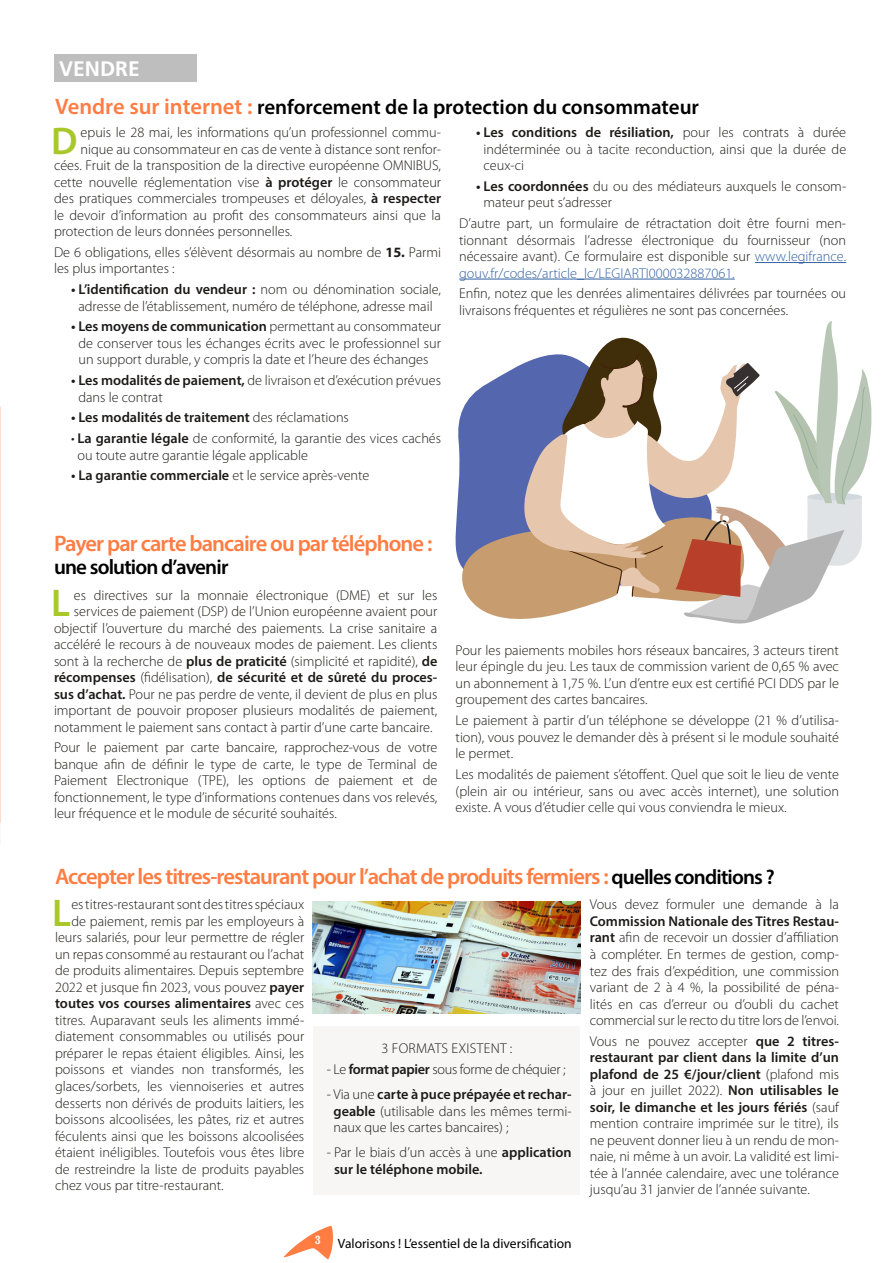
<style>
.page{position:relative;width:893px;height:1263px;background:#fff}
.page>*{position:absolute;margin:0;border:0;box-sizing:border-box;transform-origin:0 0}
.t1{font:600 38.7px "Myriad Pro";color:#a8c82a}
.t2{font:600 22.5px "Myriad Pro";letter-spacing:-.04em;color:#ff7d43}
.t3{font:600 21px "Myriad Pro";letter-spacing:-.005em;color:#000}
.t4{font:600 21px "Myriad Pro";letter-spacing:-.04em;color:#000}
.t5{font:700 21px "Frutiger LT Std";color:#fff}
.t6{font:300 14.25px/16.5px "Myriad Pro";color:#1d1b19;text-align:justify}
.t7{font:600 14.25px/16.5px "Myriad Pro";color:#1d1b19}
.t8{font:300 14.25px "Myriad Pro";letter-spacing:-.02em;color:#1d1b19}
.t9{font:300 14.25px "Myriad Pro";letter-spacing:.02em;color:#1d1b19}
.t10{font:13.5px "Myriad Pro";color:#000}
.t11{font:700 condensed 12px "Clarendon";color:#fff}
.s1{font-size:22.5px;color:#ff7d43}
.s2{font-weight:600}
.s3{font-weight:700}
.s4{font-weight:300}
.s5{color:#3361a0}
.s6{font-size:21px;color:#000}
</style>
<div class="page">
<div style="left:313px;top:1026px;width:267px;height:169px;background:#f7f6f5"></div>
<div style="left:55px;top:54px;width:142px;height:28px;background:#bebebe"></div>
<hr style="left:755px;top:262px;width:91px;height:1px;background:#3361a0">
<hr style="left:459px;top:279px;width:276px;height:1px;background:#3361a0">
<svg style="left:284px;top:1226px;width:49px;height:33px"></svg>
<svg style="left:460px;top:321px;width:412px;height:302px"></svg>
<img style="left:313px;top:901px;width:268px;height:112px">
<h3 class="t5" style="left:59px;top:56px;width:82px">VENDRE</h3>
<h3 class="t3" style="left:55px;top:93px;width:645px"><span class="s1">Vendre sur internet :</span> renforcement de la protection du consommateur</h3>
<h1 class="t1" style="left:51px;top:116px;width:28px">D</h1>
<p class="t6" style="left:81px;top:124px;width:362px">epuis le 28 mai, les informations qu’un professionnel commu-</p>
<p class="t6" style="left:81px;top:140px;width:362px">nique au consommateur en cas de vente à distance sont renfor-</p>
<p class="t6" style="left:54px;top:157px;width:389px">cées. Fruit de la transposition de la directive européenne OMNIBUS,</p>
<p class="t6" style="left:54px;top:173px;width:389px">cette nouvelle réglementation vise <span class="s2">à protéger</span> le consommateur</p>
<p class="t6" style="left:54px;top:190px;width:389px">des pratiques commerciales trompeuses et déloyales, <span class="s2">à respecter</span></p>
<p class="t6" style="left:54px;top:206px;width:389px">le devoir d’information au profit des consommateurs ainsi que la</p>
<p class="t6" style="left:54px;top:223px;width:240px">protection de leurs données personnelles.</p>
<p class="t6" style="left:54px;top:244px;width:389px">De 6 obligations, elles s’élèvent désormais au nombre de <span class="s3">15.</span> Parmi les plus importantes :</p>
<p class="t6" style="left:71px;top:281px;width:372px;text-align:center"><span class="s2">• L’identification du vendeur :</span> nom ou dénomination sociale, adresse de l’établissement, numéro de téléphone, adresse mail</p>
<p class="t6" style="left:71px;top:318px;width:372px;text-align:center"><span class="s2">• Les moyens de communication</span> permettant au consommateur de conserver tous les échanges écrits avec le professionnel sur un support durable, y compris la date et l’heure des échanges</p>
<p class="t6" style="left:78px;top:372px;width:364px;text-indent:-7px"><span class="s2">• Les modalités de paiement,</span> de livraison et d’exécution prévues dans le contrat</p>
<p class="t7" style="left:71px;top:409px;width:279px">• Les modalités de traitement <span class="s4">des réclamations</span></p>
<p class="t6" style="left:77px;top:430px;width:365px;text-indent:-6px">• <span class="s2">La garantie légale</span> de conformité, la garantie des vices cachés ou toute autre garantie légale applicable</p>
<p class="t7" style="left:71px;top:467px;width:300px">• La garantie commerciale <span class="s4">et le service après-vente</span></p>
<p class="t6" style="left:483px;top:124px;width:364px;text-indent:-7px"><span class="s2">• Les conditions de résiliation,</span> pour les contrats à durée indéterminée ou à tacite reconduction, ainsi que la durée de ceux-ci</p>
<p class="t6" style="left:483px;top:178px;width:364px;text-indent:-7px"><span class="s2">• Les coordonnées</span> du ou des médiateurs auxquels le consom&shy;mateur peut s’adresser</p>
<p class="t6" style="left:459px;top:215px;width:389px">D’autre part, un formulaire de rétractation doit être fourni men&shy;tionnant désormais l’adresse électronique du fournisseur (non nécessaire avant). Ce formulaire est disponible sur <span class="s5">www.legifrance. gouv.fr/codes/article_lc/LEGIARTI000032887061.</span></p>
<p class="t6" style="left:459px;top:285px;width:389px">Enfin, notez que les denrées alimentaires délivrées par tournées ou livraisons fréquentes et régulières ne sont pas concernées.</p>
<h2 class="t2" style="left:54px;top:529px;width:380px">Payer par carte bancaire ou par téléphone :</h2>
<h3 class="t4" style="left:54px;top:553px;width:176px">une solution d’avenir</h3>
<h1 class="t1" style="left:51px;top:578px;width:21px">L</h1>
<p class="t6" style="left:74px;top:586px;width:365px">es directives sur la monnaie électronique (DME) et sur les</p>
<p class="t6" style="left:74px;top:603px;width:365px">services de paiement (DSP) de l’Union européenne avaient pour</p>
<p class="t6" style="left:54px;top:619px;width:385px">objectif l’ouverture du marché des paiements. La crise sanitaire a</p>
<p class="t6" style="left:54px;top:636px;width:385px">accéléré le recours à de nouveaux modes de paiement. Les clients</p>
<p class="t6" style="left:54px;top:652px;width:385px">sont à la recherche de <span class="s2">plus de praticité</span> (simplicité et rapidité), <span class="s2">de</span></p>
<p class="t7" style="left:54px;top:669px;width:385px">récompenses <span class="s4">(fidélisation),</span> de sécurité et de sûreté du proces-</p>
<p class="t6" style="left:54px;top:685px;width:385px"><span class="s2">sus d’achat.</span> Pour ne pas perdre de vente, il devient de plus en plus</p>
<p class="t6" style="left:54px;top:702px;width:385px">important de pouvoir proposer plusieurs modalités de paiement,</p>
<p class="t6" style="left:54px;top:718px;width:380px">notamment le paiement sans contact à partir d’une carte bancaire.</p>
<p class="t6" style="left:54px;top:739px;width:385px">Pour le paiement par carte bancaire, rapprochez-vous de votre banque afin de définir le type de carte, le type de Terminal de Paiement Electronique (TPE), les options de paiement et de fonctionnement, le type d’informations contenues dans vos relevés, leur fréquence et le module de sécurité souhaités.</p>
<p class="t6" style="left:456px;top:642px;width:385px">Pour les paiements mobiles hors réseaux bancaires, 3 acteurs tirent leur épingle du jeu. Les taux de commission varient de 0,65 % avec un abonnement à 1,75 %. L’un d’entre eux est certifié PCI DDS par le groupement des cartes bancaires.</p>
<p class="t6" style="left:456px;top:712px;width:385px">Le paiement à partir d’un téléphone se développe (21 % d’utilisa&shy;tion), vous pouvez le demander dès à présent si le module souhaité le permet.</p>
<p class="t6" style="left:456px;top:766px;width:385px">Les modalités de paiement s’étoffent. Quel que soit le lieu de vente (plein air ou intérieur, sans ou avec accès internet), une solution existe. A vous d’étudier celle qui vous conviendra le mieux.</p>
<h2 class="t2" style="left:55px;top:862px;width:721px">Accepter les titres-restaurant pour l’achat de produits fermiers : <span class="s6">quelles conditions ?</span></h2>
<h1 class="t1" style="left:52px;top:888px;width:21px">L</h1>
<p class="t6" style="left:71px;top:896px;width:234px">es titres-restaurant sont des titres spéciaux</p>
<p class="t6" style="left:71px;top:913px;width:234px">de paiement, remis par les employeurs à</p>
<p class="t6" style="left:55px;top:929px;width:251px">leurs salariés, pour leur permettre de régler</p>
<p class="t6" style="left:55px;top:946px;width:251px">un repas consommé au restaurant ou l’achat</p>
<p class="t6" style="left:55px;top:962px;width:251px">de produits alimentaires. Depuis septembre</p>
<p class="t6" style="left:55px;top:979px;width:251px">2022 et jusque fin 2023, vous pouvez <span class="s2">payer</span></p>
<p class="t7" style="left:55px;top:995px;width:251px">toutes vos courses alimentaires <span class="s4">avec ces</span></p>
<p class="t6" style="left:55px;top:1012px;width:251px">titres. Auparavant seuls les aliments immé-</p>
<p class="t6" style="left:55px;top:1028px;width:251px">diatement consommables ou utilisés pour</p>
<p class="t6" style="left:55px;top:1045px;width:251px">préparer le repas étaient éligibles. Ainsi, les</p>
<p class="t6" style="left:55px;top:1061px;width:251px">poissons et viandes non transformés, les</p>
<p class="t6" style="left:55px;top:1078px;width:251px">glaces/sorbets, les viennoiseries et autres</p>
<p class="t6" style="left:55px;top:1094px;width:251px">desserts non dérivés de produits laitiers, les</p>
<p class="t6" style="left:55px;top:1111px;width:251px">boissons alcoolisées, les pâtes, riz et autres</p>
<p class="t6" style="left:55px;top:1127px;width:251px">féculents ainsi que les boissons alcoolisées</p>
<p class="t6" style="left:55px;top:1144px;width:251px">étaient inéligibles. Toutefois vous êtes libre</p>
<p class="t6" style="left:55px;top:1160px;width:251px">de restreindre la liste de produits payables</p>
<p class="t6" style="left:55px;top:1177px;width:170px">chez vous par titre-restaurant.</p>
<p class="t9" style="left:382px;top:1040px;width:132px">3 FORMATS EXISTENT :</p>
<p class="t8" style="left:327px;top:1061px;width:240px">- Le <span class="s2">format papier</span> sous forme de chéquier ;</p>
<p class="t6" style="left:334px;top:1086px;width:240px;text-indent:-7px">- Via une <span class="s2">carte à puce prépayée et rechar&shy;geable</span> (utilisable dans les mêmes termi&shy;naux que les cartes bancaires) ;</p>
<p class="t7" style="left:334px;top:1144px;width:239px;text-indent:-7px"><span class="s4">- Par le biais d’un accès à une</span> application sur le téléphone mobile.</p>
<p class="t11" style="left:315px;top:1232px;width:7px">3</p>
<p class="t10" style="left:338px;top:1235px;width:235px">Valorisons ! L’essentiel de la diversification</p>
<p class="t6" style="left:590px;top:896px;width:251px">Vous devez formuler une demande à la</p>
<p class="t6" style="left:590px;top:913px;width:251px"><span class="s2">Commission Nationale des Titres Restau&shy;rant</span> afin de recevoir un dossier d’affiliation à compléter. En termes de gestion, comp&shy;tez des frais d’expédition, une commission variant de 2 à 4 %, la possibilité de péna&shy;lités en cas d’erreur ou d’oubli du cachet commercial sur le recto du titre lors de l’envoi.</p>
<p class="t6" style="left:590px;top:1032px;width:251px">Vous ne pouvez accepter <span class="s2">que 2 titres&shy;restaurant par client dans la limite d’un plafond de 25 €/jour/client</span> (plafond mis à jour en juillet 2022). <span class="s2">Non utilisables le soir, le dimanche et les jours fériés</span> (sauf mention contraire imprimée sur le titre), ils ne peuvent donner lieu à un rendu de mon&shy;naie, ni même à un avoir. La validité est limi&shy;tée à l’année calendaire, avec une tolérance jusqu’au 31 janvier de l’année suivante.</p>
</div>
